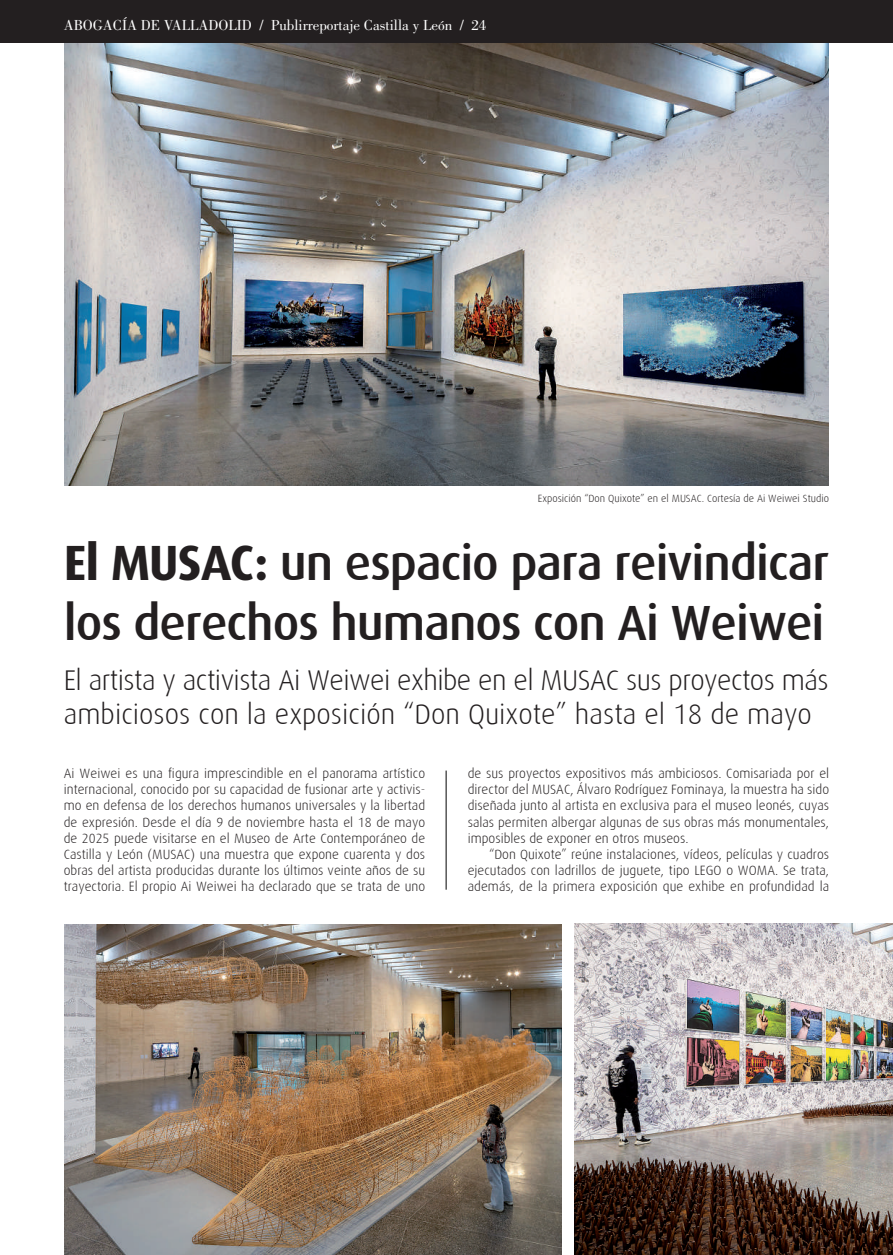
<style>
.page{position:relative;width:893px;height:1255px;background:#fff}
.page>*{position:absolute;margin:0;border:0;box-sizing:border-box;transform-origin:0 0}
.t1{font:500 49.5px/60px "Dax";letter-spacing:-.02em;color:#231f20}
.t2{font:300 28.5px/34.2px "Dax";letter-spacing:-.02em;color:#231f20}
.t3{font:15px "Bodoni Std";color:#fff}
.t4{font:300 13.5px/16.2px "Dax";color:#231f20;text-align:justify}
.t5{font:300 10.5px "Dax";color:#231f20}
.s1{font-weight:700}
</style>
<div class="page">
<img style="left:64px;top:43px;width:765px;height:443px">
<div style="left:0;top:0;width:893px;height:43px;background:#231f20"></div>
<hr style="left:446px;top:770px;width:1px;height:119px;background:#000">
<img style="left:64px;top:924px;width:498px;height:330px">
<img style="left:574px;top:923px;width:319px;height:331px">
<p class="t3" style="left:64px;top:17px;width:424px">ABOGACÍA DE VALLADOLID / Publirreportaje Castilla y León / 24</p>
<p class="t5" style="left:538px;top:493px;width:293px">Exposición “Don Quixote” en el MUSAC. Cortesía de Ai Weiwei Studio</p>
<h1 class="t1" style="left:64px;top:533px;width:767px"><span class="s1">El MUSAC:</span> un espacio para reivindicar los derechos humanos con Ai Weiwei</h1>
<h2 class="t2" style="left:64px;top:663px;width:766px">El artista y activista Ai Weiwei exhibe en el MUSAC sus proyectos más ambiciosos con la exposición “Don Quixote” hasta el 18 de mayo</h2>
<p class="t4" style="left:64px;top:765px;width:363px">Ai Weiwei es una figura imprescindible en el panorama artístico internacional, conocido por su capacidad de fusionar arte y activis&shy;mo en defensa de los derechos humanos universales y la libertad de expresión. Desde el día 9 de noviembre hasta el 18 de mayo de 2025 puede visitarse en el Museo de Arte Contemporáneo de Castilla y León (MUSAC) una muestra que expone cuarenta y dos obras del artista producidas durante los últimos veinte años de su trayectoria. El propio Ai Weiwei ha declarado que se trata de uno</p>
<p class="t4" style="left:468px;top:765px;width:363px">de sus proyectos expositivos más ambiciosos. Comisariada por el director del MUSAC, Álvaro Rodríguez Fominaya, la muestra ha sido diseñada junto al artista en exclusiva para el museo leonés, cuyas salas permiten albergar algunas de sus obras más monumentales, imposibles de exponer en otros museos.</p>
<p class="t4" style="left:468px;top:846px;width:363px;text-indent:21px">“Don Quixote” reúne instalaciones, vídeos, películas y cuadros ejecutados con ladrillos de juguete, tipo LEGO o WOMA. Se trata, además, de la primera exposición que exhibe en profundidad la</p>
</div>
